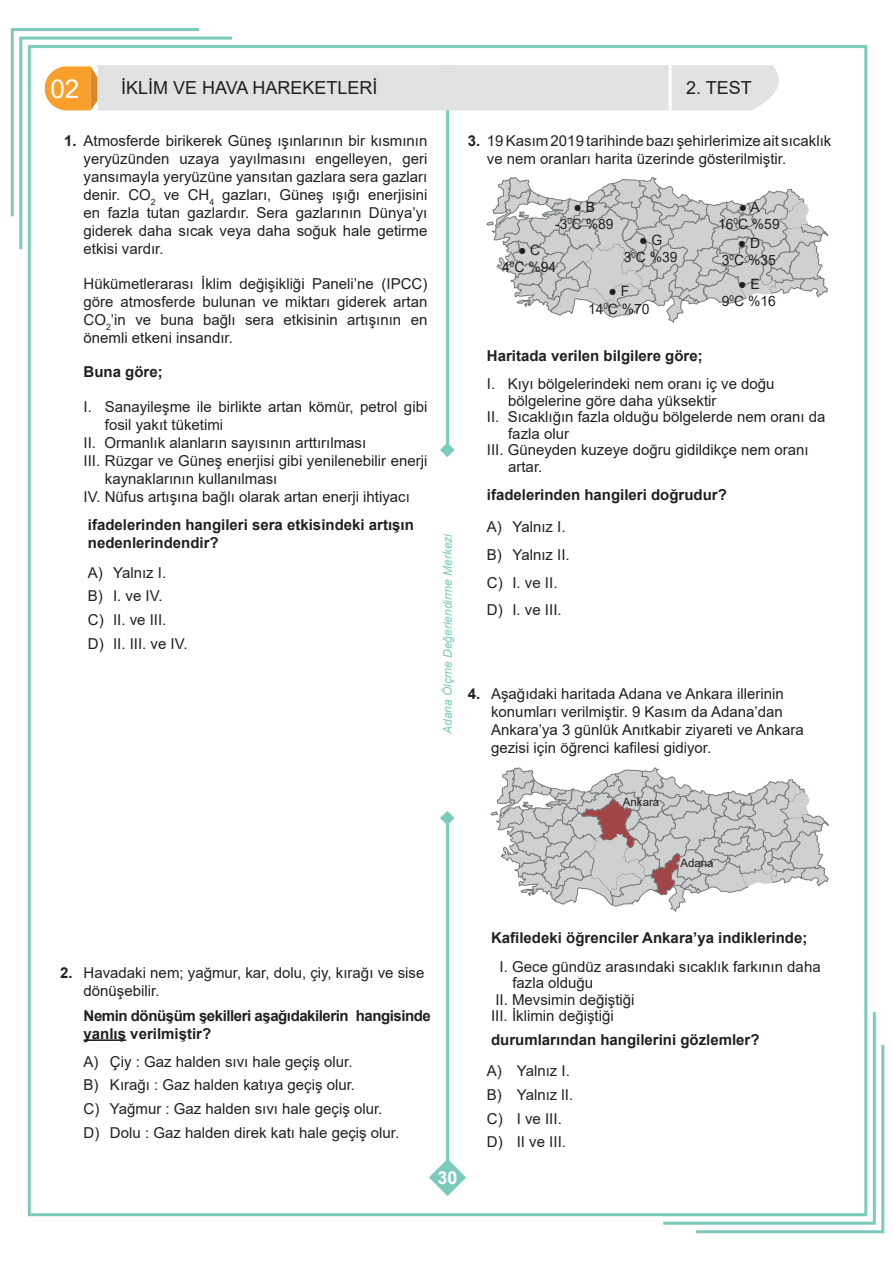
<style>
.page{position:relative;width:893px;height:1263px;background:#fff}
.page>*{position:absolute;margin:0;border:0;box-sizing:border-box;transform-origin:0 0}
.t1{font:26.1px "Arial";color:#fff}
.t2{font:18px "Arial";color:#231f20}
.t3{font:700 18px "Arial";color:#fff}
.t4{font:15px/18px "Arial";color:#231f20}
.t5{font:700 15px/18px "Arial";color:#231f20}
.t6{font:700 15px/18px "Arial";letter-spacing:-.03em;color:#231f20}
.t7{font:14.25px/17.1px "Arial";color:#231f20;text-align:center}
.t8{font:italic 12px "Arial";color:#7bcbbc}
.t9{font:11.55px "Arial";color:#231f20}
.s1{font-weight:700}
</style>
<div class="page">
<hr style="left:446px;top:65px;width:3px;height:1097px;background:#7bcbbc">
<div style="left:436px;top:450px;width:23px;height:368px;background:#fff"></div>
<svg style="left:440px;top:811px;width:15px;height:13px"></svg>
<svg style="left:440px;top:444px;width:15px;height:13px"></svg>
<svg style="left:660px;top:1009px;width:216px;height:216px"></svg>
<svg style="left:693px;top:1042px;width:192px;height:192px"></svg>
<svg style="left:429px;top:1160px;width:37px;height:36px"></svg>
<svg style="left:491px;top:768px;width:337px;height:143px"></svg>
<hr style="left:84px;top:1039px;width:42px;height:2px;background:#231f20">
<svg style="left:10px;top:28px;width:818px;height:295px"></svg>
<hr style="left:669px;top:65px;width:3px;height:45px;background:#fff">
<h1 class="t1" style="left:50px;top:71px;width:31px">02</h1>
<p class="t2" style="left:121px;top:76px;width:258px">İKLİM VE HAVA HAREKETLERİ</p>
<p class="t2" style="left:686px;top:76px;width:67px">2. TEST</p>
<p class="t4" style="left:84px;top:132px;width:345px;text-align:justify;text-indent:-19px"><span class="s1">1.</span> Atmosferde birikerek Güneş ışınlarının bir kısmının yeryüzünden uzaya yayılmasını engelleyen, geri yansımayla yeryüzüne yansıtan gazlara sera gazları denir. CO<sub>2</sub> ve CH<sub>4</sub> gazları, Güneş ışığı enerjisini en fazla tutan gazlardır. Sera gazlarının Dünya’yı giderek daha sıcak veya daha soğuk hale getirme etkisi vardır.</p>
<p class="t4" style="left:84px;top:274px;width:345px;text-align:justify">Hükümetlerarası İklim değişikliği Paneli’ne (IPCC) göre atmosferde bulunan ve miktarı giderek artan CO<sub>2</sub>’in ve buna bağlı sera etkisinin artışının en önemli etkeni insandır.</p>
<p class="t5" style="left:84px;top:363px;width:81px">Buna göre;</p>
<p class="t4" style="left:84px;top:397px;width:345px">I. Sanayileşme ile birlikte artan kömür, petrol gibi</p>
<p class="t4" style="left:105px;top:415px;width:120px">fosil yakıt tüketimi</p>
<p class="t4" style="left:84px;top:433px;width:284px">II. Ormanlık alanların sayısının arttırılması</p>
<p class="t4" style="left:84px;top:451px;width:345px">III. Rüzgar ve Güneş enerjisi gibi yenilenebilir enerji</p>
<p class="t4" style="left:105px;top:469px;width:174px">kaynaklarının kullanılması</p>
<p class="t4" style="left:84px;top:487px;width:328px">IV. Nüfus artışına bağlı olarak artan enerji ihtiyacı</p>
<p class="t5" style="left:88px;top:516px;width:327px">ifadelerinden hangileri sera etkisindeki artışın nedenlerindendir?</p>
<p class="t4" style="left:88px;top:560px;width:101px;line-height:23.7px">A) Yalnız I.<br>B) I. ve IV.<br>C) II. ve III.<br>D) II. III. ve IV.</p>
<p class="t8" style="left:440px;top:734px;width:202px;rotate:-90deg">Adana Ölçme Değerlendirme Merkezi</p>
<p class="t4" style="left:487px;top:132px;width:346px;text-indent:-19px"><span class="s1">3.</span> 19 Kasım 2019 tarihinde bazı şehirlerimize ait sıcaklık ve nem oranları harita üzerinde gösterilmiştir.</p>
<p class="t7" style="left:718px;top:198px;width:63px">● A<br>16<sup>0</sup>C %59</p>
<p class="t7" style="left:555px;top:198px;width:60px">● B<br>-3<sup>0</sup>C %89</p>
<p class="t7" style="left:624px;top:232px;width:55px">● G<br>3<sup>0</sup>C %39</p>
<p class="t7" style="left:722px;top:234px;width:55px">● D<br>3<sup>0</sup>C %35</p>
<p class="t7" style="left:722px;top:275px;width:55px">● E<br>9<sup>0</sup>C %16</p>
<p class="t7" style="left:502px;top:241px;width:55px">● C<br>4<sup>0</sup>C %94</p>
<p class="t7" style="left:588px;top:283px;width:63px">● F<br>14<sup>0</sup>C %70</p>
<p class="t5" style="left:487px;top:347px;width:217px">Haritada verilen bilgilere göre;</p>
<p class="t4" style="left:487px;top:375px;width:289px">I. Kıyı bölgelerindeki nem oranı iç ve doğu</p>
<p class="t4" style="left:508px;top:391px;width:210px">bölgelerine göre daha yüksektir</p>
<p class="t4" style="left:487px;top:408px;width:340px">II. Sıcaklığın fazla olduğu bölgelerde nem oranı da</p>
<p class="t4" style="left:508px;top:424px;width:62px">fazla olur</p>
<p class="t4" style="left:487px;top:441px;width:323px">III. Güneyden kuzeye doğru gidildikçe nem oranı</p>
<p class="t4" style="left:508px;top:457px;width:36px">artar.</p>
<p class="t5" style="left:487px;top:485px;width:242px">ifadelerinden hangileri doğrudur?</p>
<p class="t4" style="left:487px;top:512px;width:84px;line-height:27.9px">A) Yalnız I.<br>B) Yalnız II.<br>C) I. ve II.<br>D) I. ve III.</p>
<p class="t4" style="left:491px;top:685px;width:314px;text-indent:-23px"><span class="s1">4.</span> Aşağıdaki haritada Adana ve Ankara illerinin konumları verilmiştir. 9 Kasım da Adana’dan Ankara’ya 3 günlük Anıtkabir ziyareti ve Ankara gezisi için öğrenci kafilesi gidiyor.</p>
<p class="t9" style="left:623px;top:794px;width:38px">Ankara</p>
<p class="t9" style="left:680px;top:855px;width:35px">Adana</p>
<p class="t4" style="left:84px;top:963px;width:342px;text-indent:-24px"><span class="s1">2.</span> Havadaki nem; yağmur, kar, dolu, çiy, kırağı ve sise dönüşebilir.</p>
<p class="t6" style="left:84px;top:1006px;width:349px">Nemin dönüşüm şekilleri aşağıdakilerin hangisinde yanlış verilmiştir?</p>
<p class="t4" style="left:84px;top:1049px;width:317px;line-height:23.7px">A) Çiy : Gaz halden sıvı hale geçiş olur.<br>B) Kırağı : Gaz halden katıya geçiş olur.<br>C) Yağmur : Gaz halden sıvı hale geçiş olur.<br>D) Dolu : Gaz halden direk katı hale geçiş olur.</p>
<p class="t3" style="left:438px;top:1165px;width:22px">30</p>
<p class="t5" style="left:491px;top:929px;width:318px">Kafiledeki öğrenciler Ankara’ya indiklerinde;</p>
<p class="t4" style="left:500px;top:957px;width:322px">I. Gece gündüz arasındaki sıcaklık farkının daha</p>
<p class="t4" style="left:512px;top:974px;width:82px">fazla olduğu</p>
<p class="t4" style="left:495px;top:990px;width:141px">II. Mevsimin değiştiği</p>
<p class="t4" style="left:491px;top:1007px;width:124px">III. İklimin değiştiği</p>
<p class="t5" style="left:491px;top:1031px;width:270px">durumlarından hangilerini gözlemler?</p>
<p class="t4" style="left:487px;top:1059px;width:88px;line-height:23.7px">A) Yalnız I.<br>B) Yalnız lI.<br>C) I ve III.<br>D) II ve III.</p>
</div>
